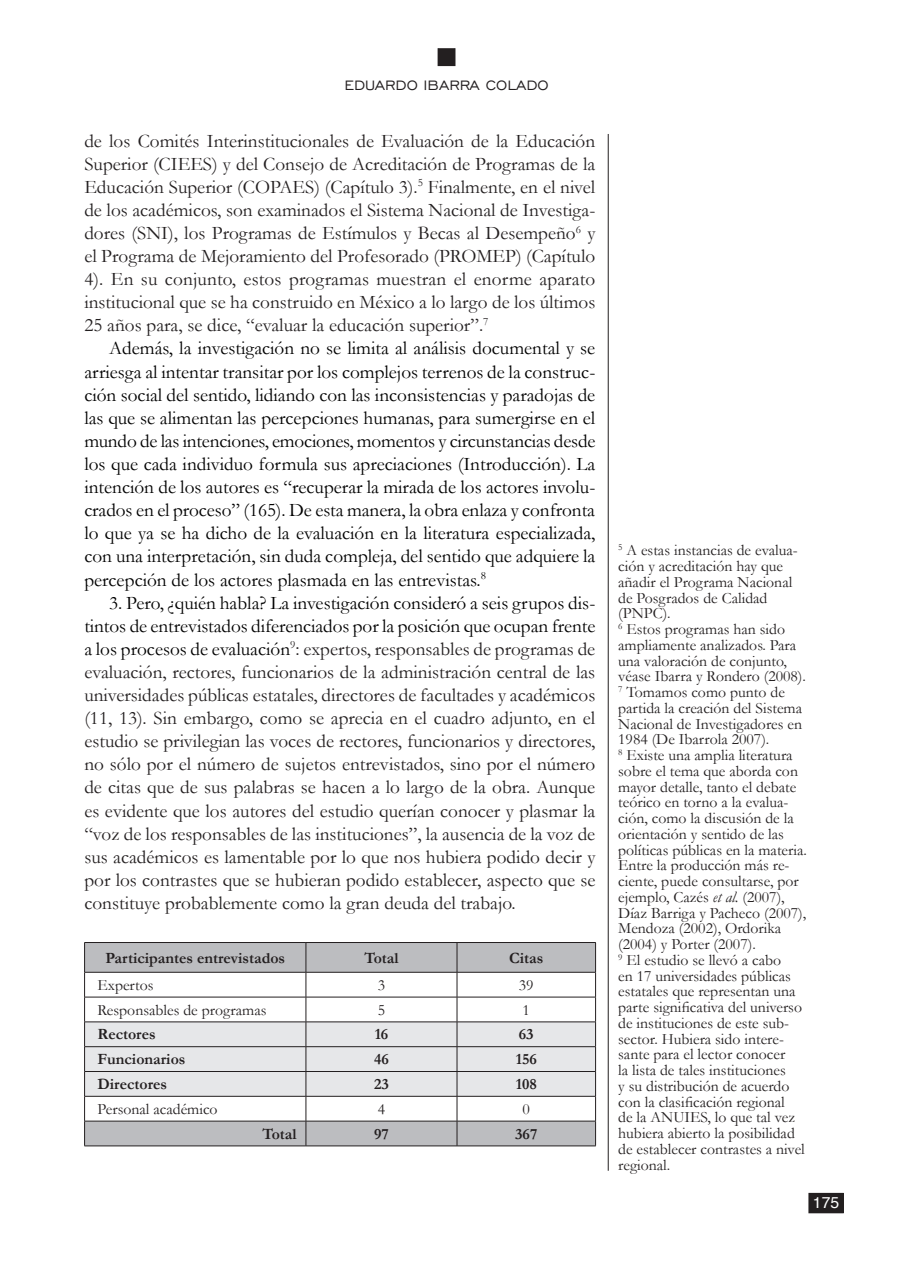
<style>
.page{position:relative;width:898px;height:1270px;background:#fff}
.page>*{position:absolute;margin:0;border:0;box-sizing:border-box;transform-origin:0 0}
.t1{font:19.25px/23.1px "Garamond";color:#231f20;text-align:justify}
.t2{font:19.25px/23.1px "Garamond";color:#000;text-align:justify}
.Título_Capítulo{font:17.5px "Engravers Gothic BT";color:#231f20}
.t3{font:15.75px/15.8px "Garamond";color:#231f20}
.t4{font:700 15.75px "Garamond";color:#231f20}
.t5{font:15.75px "Helvetica";color:#fff}
.s1{color:#000}
.s2{font-style:italic}
</style>
<div class="page">
<div style="left:438px;top:49px;width:17px;height:17px;background:#231f20"></div>
<div style="left:438px;top:48px;width:17px;height:18px;border:1px solid #231f20"></div>
<div style="left:809px;top:1193px;width:34px;height:20px;background:#231f20"></div>
<hr style="left:608px;top:134px;width:1px;height:1037px;background:#231f20">
<hr style="left:84px;top:942px;width:222px;height:1px;background:#231f20">
<hr style="left:306px;top:942px;width:151px;height:1px;background:#231f20">
<hr style="left:457px;top:942px;width:139px;height:1px;background:#231f20">
<svg style="left:84px;top:943px;width:512px;height:203px"></svg>
<hr style="left:84px;top:1146px;width:222px;height:1px;background:#231f20">
<hr style="left:306px;top:1146px;width:151px;height:1px;background:#231f20">
<hr style="left:457px;top:1146px;width:139px;height:1px;background:#231f20">
<p class="Título_Capítulo" style="left:344px;top:76px;width:21px">Eduardo</p>
<p class="Título_Capítulo" style="left:424px;top:76px;width:27px">Ibarra</p>
<p class="Título_Capítulo" style="left:486px;top:76px;width:22px">Colado</p>
<p class="t1" style="left:84px;top:129px;width:512px">de los Comités Interinstitucionales de Evaluación de la Educación Superior (CIEES) y del Consejo de Acreditación de Programas de la Educación Superior (COPAES) (Capítulo 3).<sup>5</sup> Finalmente, en el nivel de los académicos, son examinados el Sistema Nacional de Investiga&shy;dores (SNI), los Programas de Estímulos y Becas al Desempeño<sup>6</sup> y el Programa de Mejoramiento del Profesorado (PROMEP) (Capítulo 4). En su conjunto, estos programas muestran el enorme aparato institucional que se ha construido en México a lo largo de los últimos 25 años para, se dice, “evaluar la educación superior”.<sup>7</sup></p>
<p class="t2" style="left:84px;top:337px;width:512px;text-indent:25px">Además, la investigación no se limita al análisis documental y se arriesga al intentar transitar por los complejos terrenos de la construc&shy;ción social del sentido, lidiando con las inconsistencias y paradojas de las que se alimentan las percepciones humanas, para sumergirse en el mundo de las intenciones, emociones, momentos y circunstancias desde los que cada individuo formula sus apreciaciones (Introducción). La intención de los autores es “recuperar la mirada de los actores involu&shy;crados en el proceso” (165). De esta manera, la obra enlaza y confronta lo que ya se ha dicho de la evaluación en la literatura especializada, con una interpretación, sin duda compleja, del sentido que adquiere la percepción de los actores plasmada en las entrevistas.<sup>8</sup></p>
<p class="t1" style="left:84px;top:591px;width:512px;text-indent:25px"><span class="s1">3. Pero, ¿quién habla? La investigación consideró a seis grupos dis&shy;tintos de entrevistados diferenciados por la posición que ocupan frente a los procesos de evaluación</span><sup>9</sup>: expertos, responsables de programas de evaluación, rectores, funcionarios de la administración central de las universidades públicas estatales, directores de facultades y académicos (11, 13). Sin embargo, como se aprecia en el cuadro adjunto, en el estudio se privilegian las voces de rectores, funcionarios y directores, no sólo por el número de sujetos entrevistados, sino por el número de citas que de sus palabras se hacen a lo largo de la obra. Aunque es evidente que los autores del estudio querían conocer y plasmar la “voz de los responsables de las instituciones”, la ausencia de la voz de sus académicos es lamentable por lo que nos hubiera podido decir y por los contrastes que se hubieran podido establecer, aspecto que se constituye probablemente como la gran deuda del trabajo.</p>
<p class="t4" style="left:105px;top:948px;width:181px">Participantes entrevistados</p>
<p class="t4" style="left:364px;top:948px;width:36px">Total</p>
<p class="t4" style="left:509px;top:948px;width:36px">Citas</p>
<p class="t3" style="left:97px;top:977px;width:58px">Expertos</p>
<p class="t3" style="left:378px;top:977px;width:9px">3</p>
<p class="t3" style="left:519px;top:977px;width:16px">39</p>
<p class="t3" style="left:97px;top:1002px;width:170px">Responsables de programas</p>
<p class="t3" style="left:378px;top:1002px;width:9px">5</p>
<p class="t3" style="left:523px;top:1002px;width:9px">1</p>
<p class="t4" style="left:97px;top:1025px;width:60px">Rectores</p>
<p class="t4" style="left:375px;top:1025px;width:15px">16</p>
<p class="t4" style="left:519px;top:1025px;width:16px">63</p>
<p class="t4" style="left:97px;top:1050px;width:89px">Funcionarios</p>
<p class="t4" style="left:374px;top:1050px;width:16px">46</p>
<p class="t4" style="left:516px;top:1050px;width:23px">156</p>
<p class="t4" style="left:97px;top:1075px;width:71px">Directores</p>
<p class="t4" style="left:374px;top:1075px;width:16px">23</p>
<p class="t4" style="left:516px;top:1075px;width:23px">108</p>
<p class="t3" style="left:97px;top:1101px;width:122px">Personal académico</p>
<p class="t3" style="left:378px;top:1101px;width:9px">4</p>
<p class="t3" style="left:523px;top:1101px;width:9px">0</p>
<p class="t4" style="left:262px;top:1124px;width:36px">Total</p>
<p class="t4" style="left:374px;top:1124px;width:16px">97</p>
<p class="t4" style="left:515px;top:1124px;width:24px">367</p>
<p class="t3" style="left:618px;top:542px;width:181px"><sup>5</sup> A estas instancias de evalua&shy;ción y acreditación hay que añadir el Programa Nacional de Posgrados de Calidad (PNPC).</p>
<p class="t3" style="left:618px;top:621px;width:189px"><sup>6</sup> Estos programas han sido ampliamente analizados. Para una valoración de conjunto, véase Ibarra y Rondero (2008).</p>
<p class="t3" style="left:618px;top:684px;width:185px"><sup>7</sup> Tomamos como punto de partida la creación del Sistema<br>Nacional de Investigadores en<br>1984 (De Ibarrola 2007).</p>
<p class="t3" style="left:618px;top:747px;width:190px"><sup>8</sup> Existe una amplia literatura sobre el tema que aborda con mayor detalle, tanto el debate teórico en torno a la evalua&shy;ción, como la discusión de la orientación y sentido de las políticas públicas en la materia.<br>Entre la producción más re&shy;ciente, puede consultarse, por ejemplo, Cazés <span class="s2">et al.</span> (2007),<br>Díaz Barriga y Pacheco (2007),<br>Mendoza (2002), Ordorika (2004) y Porter (2007).</p>
<p class="t3" style="left:618px;top:952px;width:188px"><sup>9</sup> El estudio se llevó a cabo<br>en 17 universidades públicas estatales que representan una parte significativa del universo de instituciones de este sub&shy;sector. Hubiera sido intere&shy;sante para el lector conocer<br>la lista de tales instituciones<br>y su distribución de acuerdo con la clasificación regional<br>de la ANUIES, lo que tal vez hubiera abierto la posibilidad de establecer contrastes a nivel regional.</p>
<p class="t5" style="left:813px;top:1190px;width:28px">175</p>
</div>
